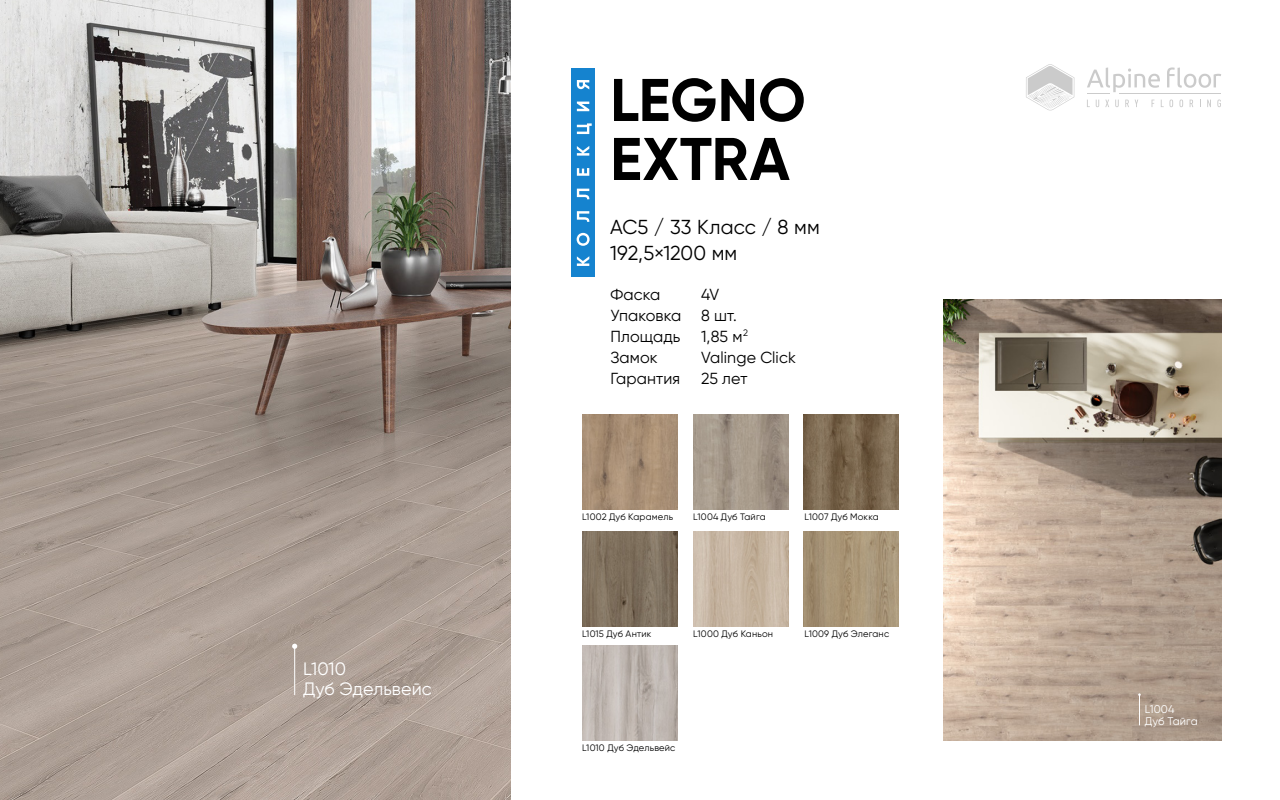
<style>
.page{position:relative;width:1280px;height:800px;background:#fff}
.page>*{position:absolute;margin:0;border:0;box-sizing:border-box;transform-origin:0 0}
.t1{font:700 60.1px/59px "Gilroy";color:#000}
.t2{font:20.2px/25.5px "Gilroy";letter-spacing:.005em;color:#000}
.t3{font:17.9px/20px "Gilroy";color:#fff}
.t4{font:16px/21px "Gilroy";letter-spacing:.005em;color:#000}
.t5{font:11.2px/12.4px "Gilroy";letter-spacing:.005em;color:#fff}
.t6{font:9.3px "Gilroy";letter-spacing:.02em;color:#000}
</style>
<div class="page">
<img style="left:0;top:0;width:510px;height:800px">
<img style="left:943px;top:300px;width:278px;height:441px">
<svg style="left:1087px;top:67px;width:134px;height:27px"></svg>
<hr style="left:1120px;top:93px;width:101px;height:1px;background:#cbcbcb">
<svg style="left:1096px;top:100px;width:3px;height:7px"></svg>
<svg style="left:1105px;top:100px;width:4px;height:7px"></svg>
<svg style="left:1115px;top:100px;width:4px;height:7px"></svg>
<svg style="left:1125px;top:100px;width:4px;height:7px"></svg>
<svg style="left:1135px;top:100px;width:3px;height:7px"></svg>
<svg style="left:1161px;top:100px;width:12px;height:7px"></svg>
<svg style="left:1179px;top:100px;width:4px;height:7px"></svg>
<svg style="left:1190px;top:100px;width:3px;height:7px"></svg>
<svg style="left:1207px;top:100px;width:4px;height:7px"></svg>
<svg style="left:1217px;top:100px;width:4px;height:7px"></svg>
<svg style="left:1026px;top:64px;width:48px;height:46px"></svg>
<div style="left:571px;top:69px;width:24px;height:208px;background:#1583cf"></div>
<img style="left:582px;top:414px;width:95px;height:95px">
<img style="left:582px;top:531px;width:95px;height:95px">
<img style="left:582px;top:646px;width:95px;height:95px">
<img style="left:693px;top:414px;width:95px;height:95px">
<img style="left:693px;top:531px;width:95px;height:95px">
<img style="left:804px;top:414px;width:95px;height:95px">
<img style="left:804px;top:531px;width:95px;height:95px">
<hr style="left:294px;top:646px;width:1px;height:49px;background:#fff">
<svg style="left:292px;top:644px;width:5px;height:5px"></svg>
<hr style="left:1139px;top:695px;width:1px;height:30px;background:#fff">
<svg style="left:577px;top:256px;width:12px;height:10px"></svg>
<svg style="left:577px;top:233px;width:13px;height:13px"></svg>
<svg style="left:577px;top:211px;width:12px;height:11px"></svg>
<svg style="left:577px;top:189px;width:12px;height:10px"></svg>
<svg style="left:577px;top:168px;width:12px;height:8px"></svg>
<svg style="left:577px;top:146px;width:12px;height:10px"></svg>
<svg style="left:577px;top:123px;width:15px;height:11px"></svg>
<svg style="left:577px;top:102px;width:12px;height:9px"></svg>
<svg style="left:577px;top:80px;width:12px;height:9px"></svg>
<h3 class="t3" style="left:303px;top:658px;width:130px">L1010<br>Дуб Эдельвейс</h3>
<h1 class="t1" style="left:610px;top:70px;width:197px">LEGNO<br>EXTRA</h1>
<h2 class="t2" style="left:610px;top:215px;width:211px">AC5 / 33 Класс / 8 мм<br>192,5×1200 мм</h2>
<h3 class="t4" style="left:610px;top:283px;width:72px">Фаска<br>Упаковка<br>Площадь<br>Замок<br>Гарантия</h3>
<h3 class="t4" style="left:701px;top:283px;width:96px">4V<br>8 шт.<br>1,85 м<sup>2<br></sup>Valinge Click<br>25 лет</h3>
<p class="t6" style="left:582px;top:511px;width:93px">L1002 Дуб Карамель</p>
<p class="t6" style="left:693px;top:511px;width:74px">L1004 Дуб Тайга</p>
<p class="t6" style="left:805px;top:511px;width:76px">L1007 Дуб Мокка</p>
<p class="t6" style="left:582px;top:628px;width:71px">L1015 Дуб Антик</p>
<p class="t6" style="left:693px;top:628px;width:81px">L1000 Дуб Каньон</p>
<p class="t6" style="left:805px;top:628px;width:86px">L1009 Дуб Элеганс</p>
<p class="t6" style="left:582px;top:742px;width:95px">L1010 Дуб Эдельвейс</p>
<p class="t5" style="left:1145px;top:702px;width:55px">L1004<br>Дуб Тайга</p>
</div>
